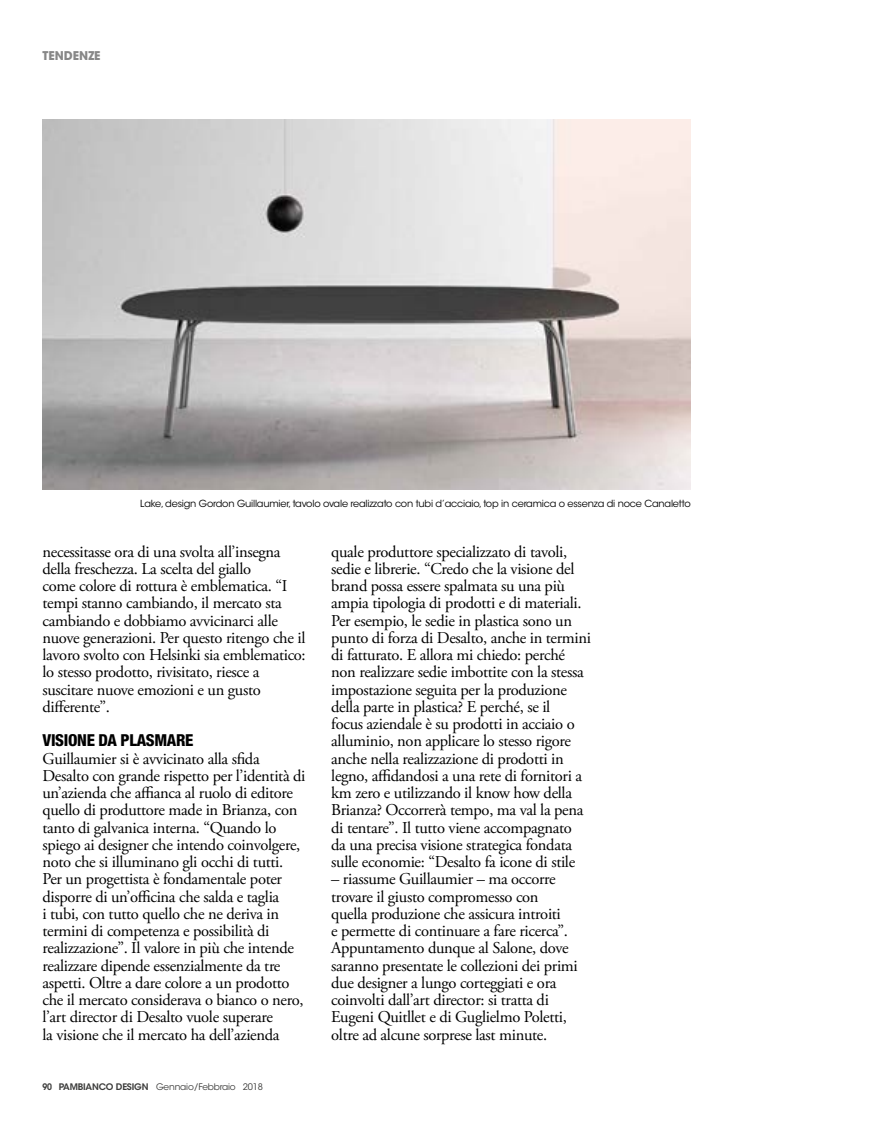
<style>
.page{position:relative;width:872px;height:1127px;background:#fff}
.page>*{position:absolute;margin:0;border:0;box-sizing:border-box;transform-origin:0 0}
.t1{font:16.5px/17.2px "Adobe Garamond Pro";letter-spacing:-.02em;color:#000}
.t2{font:800 condensed 16.5px "Helvetica Neue LT Std";letter-spacing:-.02em;color:#000}
.t3{font:700 12px "ITC Avant Garde Std";color:#878787}
.t4{font:9.75px "ITC Avant Garde Std";letter-spacing:-.02em;color:#000}
.t5{font:9px "ITC Avant Garde Std";letter-spacing:-.02em;color:#3c3c3b}
.s1{font-weight:600}
</style>
<div class="page">
<img style="left:43px;top:119px;width:647px;height:370px">
<p class="t3" style="left:43px;top:48px;width:60px">TENDENZE</p>
<p class="t4" style="left:140px;top:498px;width:552px">Lake, design Gordon Guillaumier, tavolo ovale realizzato con tubi d’acciaio, top in ceramica o essenza di noce Canaletto</p>
<p class="t1" style="left:43px;top:543px;width:265px">necessitasse ora di una svolta all’insegna della freschezza. La scelta del giallo<br>come colore di rottura è emblematica. “I tempi stanno cambiando, il mercato sta cambiando e dobbiamo avvicinarci alle nuove generazioni. Per questo ritengo che il lavoro svolto con Helsinki sia emblematico: lo stesso prodotto, rivisitato, riesce a suscitare nuove emozioni e un gusto differente”.</p>
<p class="t2" style="left:43px;top:730px;width:152px">VISIONE DA PLASMARE</p>
<p class="t1" style="left:43px;top:750px;width:264px">Guillaumier si è avvicinato alla sfida Desalto con grande rispetto per l’identità di un’azienda che affianca al ruolo di editore quello di produttore made in Brianza, con tanto di galvanica interna. “Quando lo spiego ai designer che intendo coinvolgere, noto che si illuminano gli occhi di tutti.<br>Per un progettista è fondamentale poter disporre di un’officina che salda e taglia<br>i tubi, con tutto quello che ne deriva in termini di competenza e possibilità di realizzazione”. Il valore in più che intende realizzare dipende essenzialmente da tre aspetti. Oltre a dare colore a un prodotto che il mercato considerava o bianco o nero, l’art director di Desalto vuole superare<br>la visione che il mercato ha dell’azienda</p>
<p class="t5" style="left:42px;top:1081px;width:222px"><span class="s1">90 PAMBIANCO DESIGN</span> Gennaio/Febbraio 2018</p>
<p class="t1" style="left:331px;top:543px;width:261px">quale produttore specializzato di tavoli, sedie e librerie. “Credo che la visione del brand possa essere spalmata su una più ampia tipologia di prodotti e di materiali.<br>Per esempio, le sedie in plastica sono un punto di forza di Desalto, anche in termini di fatturato. E allora mi chiedo: perché non realizzare sedie imbottite con la stessa impostazione seguita per la produzione della parte in plastica? E perché, se il<br>focus aziendale è su prodotti in acciaio o alluminio, non applicare lo stesso rigore anche nella realizzazione di prodotti in legno, affidandosi a una rete di fornitori a km zero e utilizzando il know how della Brianza? Occorrerà tempo, ma val la pena di tentare”. Il tutto viene accompagnato<br>da una precisa visione strategica fondata sulle economie: “Desalto fa icone di stile</p>
<p class="t1" style="left:331px;top:871px;width:248px">– riassume Guillaumier – ma occorre trovare il giusto compromesso con quella produzione che assicura introiti<br>e permette di continuare a fare ricerca”.<br>Appuntamento dunque al Salone, dove saranno presentate le collezioni dei primi due designer a lungo corteggiati e ora coinvolti dall’art director: si tratta di Eugeni Quitllet e di Guglielmo Poletti, oltre ad alcune sorprese last minute.</p>
</div>
